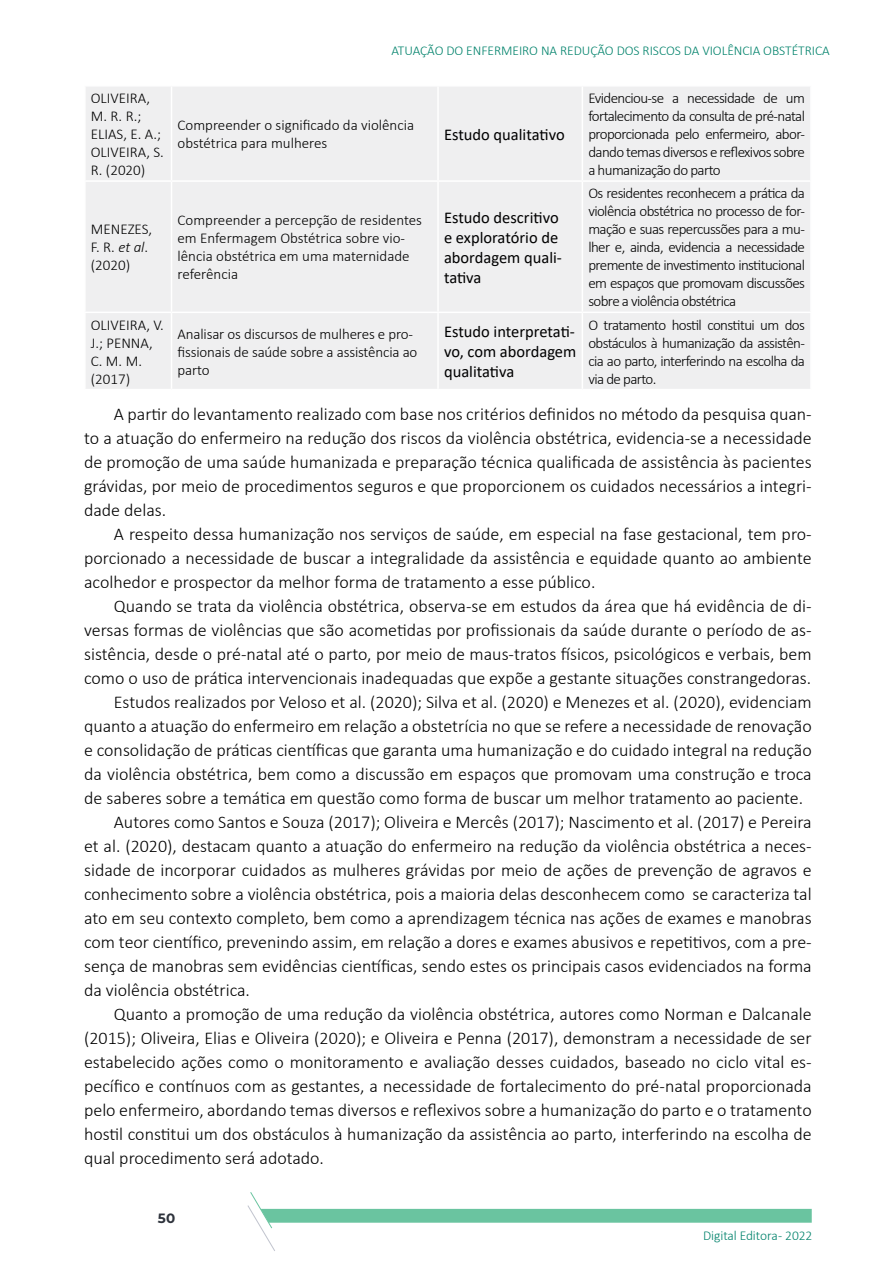
<style>
.page{position:relative;width:893px;height:1263px;background:#fff}
.page>*{position:absolute;margin:0;border:0;box-sizing:border-box;transform-origin:0 0}
.t1{font:300 18px/24px "Calibri";color:#000;text-align:justify}
.t2{font:16.5px/19.8px "Calibri";color:#000}
.t3{font:300 15px/18px "Calibri";letter-spacing:-.01em;color:#000}
.t4{font:300 13.5px "Calibri";letter-spacing:-.005em;color:#00826b}
.t5{font:700 13.5px "Montserrat";color:#2e333c}
.s1{font-style:italic}
</style>
<div class="page">
<div style="left:86px;top:87px;width:724px;height:302px;background:#efeff0"></div>
<hr style="left:171px;top:87px;width:1px;height:93px;background:#fff">
<hr style="left:437px;top:87px;width:2px;height:93px;background:#fff">
<hr style="left:582px;top:87px;width:1px;height:93px;background:#fff">
<hr style="left:84px;top:180px;width:87px;height:2px;background:#fff">
<hr style="left:171px;top:180px;width:267px;height:2px;background:#fff">
<hr style="left:171px;top:182px;width:1px;height:130px;background:#fff">
<hr style="left:438px;top:180px;width:144px;height:2px;background:#fff">
<hr style="left:437px;top:182px;width:2px;height:130px;background:#fff">
<hr style="left:582px;top:180px;width:230px;height:2px;background:#fff">
<hr style="left:582px;top:182px;width:1px;height:130px;background:#fff">
<hr style="left:84px;top:312px;width:87px;height:1px;background:#fff">
<hr style="left:171px;top:312px;width:267px;height:1px;background:#fff">
<hr style="left:171px;top:313px;width:1px;height:76px;background:#fff">
<hr style="left:438px;top:312px;width:144px;height:1px;background:#fff">
<hr style="left:437px;top:313px;width:2px;height:76px;background:#fff">
<hr style="left:582px;top:312px;width:230px;height:1px;background:#fff">
<hr style="left:582px;top:313px;width:1px;height:76px;background:#fff">
<svg style="left:247px;top:1192px;width:565px;height:59px"></svg>
<p class="t3" style="left:91px;top:89px;width:75px">OLIVEIRA,<br>M. R. R.;<br>ELIAS, E. A.;<br>OLIVEIRA, S.<br>R. (2020)</p>
<p class="t4" style="left:391px;top:42px;width:440px">ATUAÇÃO DO ENFERMEIRO NA REDUÇÃO DOS RISCOS DA VIOLÊNCIA OBSTÉTRICA</p>
<p class="t3" style="left:178px;top:116px;width:238px">Compreender o significado da violência obstétrica para mulheres</p>
<p class="t2" style="left:444px;top:124px;width:122px">Estudo qualitativo</p>
<p class="t3" style="left:588px;top:89px;width:218px;text-align:justify">Evidenciou-se a necessidade de um fortalecimento da consulta de pré-natal proporcionada pelo enfermeiro, abor&shy;dando temas diversos e reflexivos sobre a humanização do parto</p>
<p class="t3" style="left:91px;top:220px;width:63px">MENEZES,<br>F. R. <span class="s1">et al</span>. (2020)</p>
<p class="t3" style="left:177px;top:211px;width:246px">Compreender a percepção de residentes em Enfermagem Obstétrica sobre vio&shy;lência obstétrica em uma maternidade referência</p>
<p class="t2" style="left:444px;top:207px;width:119px">Estudo descritivo e exploratório de abordagem quali&shy;tativa</p>
<p class="t3" style="left:588px;top:184px;width:218px;text-align:justify">Os residentes reconhecem a prática da violência obstétrica no processo de for&shy;mação e suas repercussões para a mu&shy;lher e, ainda, evidencia a necessidade premente de investimento institucional em espaços que promovam discussões sobre a violência obstétrica</p>
<p class="t3" style="left:91px;top:315px;width:75px">OLIVEIRA, V.<br>J.; PENNA,<br>C. M. M. (2017)</p>
<p class="t3" style="left:177px;top:324px;width:241px">Analisar os discursos de mulheres e pro&shy;fissionais de saúde sobre a assistência ao parto</p>
<p class="t2" style="left:444px;top:322px;width:134px;text-align:justify">Estudo interpretati&shy;vo, com abordagem qualitativa</p>
<p class="t3" style="left:588px;top:315px;width:218px;text-align:justify">O tratamento hostil constitui um dos obstáculos à humanização da assistên&shy;cia ao parto, interferindo na escolha da via de parto.</p>
<p class="t1" style="left:84px;top:402px;width:729px;text-indent:30px">A partir do levantamento realizado com base nos critérios definidos no método da pesquisa quan&shy;to a atuação do enfermeiro na redução dos riscos da violência obstétrica, evidencia-se a necessidade de promoção de uma saúde humanizada e preparação técnica qualificada de assistência às pacientes grávidas, por meio de procedimentos seguros e que proporcionem os cuidados necessários a integri&shy;dade delas.</p>
<p class="t1" style="left:84px;top:522px;width:729px;text-indent:30px">A respeito dessa humanização nos serviços de saúde, em especial na fase gestacional, tem pro&shy;porcionado a necessidade de buscar a integralidade da assistência e equidade quanto ao ambiente acolhedor e prospector da melhor forma de tratamento a esse público.</p>
<p class="t1" style="left:114px;top:594px;width:699px">Quando se trata da violência obstétrica, observa-se em estudos da área que há evidência de di-</p>
<p class="t1" style="left:84px;top:618px;width:729px">versas formas de violências que são acometidas por profissionais da saúde durante o período de as-</p>
<p class="t1" style="left:84px;top:642px;width:729px">sistência, desde o pré-natal até o parto, por meio de maus-tratos físicos, psicológicos e verbais, bem</p>
<p class="t1" style="left:84px;top:666px;width:729px">como o uso de prática intervencionais inadequadas que expõe a gestante situações constrangedoras.</p>
<p class="t1" style="left:114px;top:690px;width:699px">Estudos realizados por Veloso et al. (2020); Silva et al. (2020) e Menezes et al. (2020), evidenciam</p>
<p class="t1" style="left:84px;top:714px;width:729px">quanto a atuação do enfermeiro em relação a obstetrícia no que se refere a necessidade de renovação</p>
<p class="t1" style="left:84px;top:738px;width:729px">e consolidação de práticas científicas que garanta uma humanização e do cuidado integral na redução</p>
<p class="t1" style="left:84px;top:762px;width:729px">da violência obstétrica, bem como a discussão em espaços que promovam uma construção e troca</p>
<p class="t1" style="left:84px;top:786px;width:721px">de saberes sobre a temática em questão como forma de buscar um melhor tratamento ao paciente.</p>
<p class="t1" style="left:114px;top:810px;width:699px">Autores como Santos e Souza (2017); Oliveira e Mercês (2017); Nascimento et al. (2017) e Pereira</p>
<p class="t1" style="left:84px;top:834px;width:729px">et al. (2020), destacam quanto a atuação do enfermeiro na redução da violência obstétrica a neces-</p>
<p class="t1" style="left:84px;top:858px;width:729px">sidade de incorporar cuidados as mulheres grávidas por meio de ações de prevenção de agravos e</p>
<p class="t1" style="left:84px;top:882px;width:729px">conhecimento sobre a violência obstétrica, pois a maioria delas desconhecem como se caracteriza tal</p>
<p class="t1" style="left:84px;top:906px;width:729px">ato em seu contexto completo, bem como a aprendizagem técnica nas ações de exames e manobras</p>
<p class="t1" style="left:84px;top:930px;width:729px">com teor científico, prevenindo assim, em relação a dores e exames abusivos e repetitivos, com a pre-</p>
<p class="t1" style="left:84px;top:954px;width:729px">sença de manobras sem evidências científicas, sendo estes os principais casos evidenciados na forma</p>
<p class="t1" style="left:84px;top:978px;width:167px">da violência obstétrica.</p>
<p class="t1" style="left:114px;top:1002px;width:699px">Quanto a promoção de uma redução da violência obstétrica, autores como Norman e Dalcanale</p>
<p class="t1" style="left:84px;top:1026px;width:729px">(2015); Oliveira, Elias e Oliveira (2020); e Oliveira e Penna (2017), demonstram a necessidade de ser</p>
<p class="t1" style="left:84px;top:1050px;width:729px">estabelecido ações como o monitoramento e avaliação desses cuidados, baseado no ciclo vital es-</p>
<p class="t1" style="left:84px;top:1074px;width:729px">pecífico e contínuos com as gestantes, a necessidade de fortalecimento do pré-natal proporcionada</p>
<p class="t1" style="left:84px;top:1098px;width:729px">pelo enfermeiro, abordando temas diversos e reflexivos sobre a humanização do parto e o tratamento</p>
<p class="t1" style="left:84px;top:1122px;width:729px">hostil constitui um dos obstáculos à humanização da assistência ao parto, interferindo na escolha de</p>
<p class="t1" style="left:84px;top:1146px;width:241px">qual procedimento será adotado.</p>
<p class="t5" style="left:158px;top:1209px;width:19px">50</p>
<p class="t4" style="left:703px;top:1227px;width:111px">Digital Editora - 2022</p>
</div>
